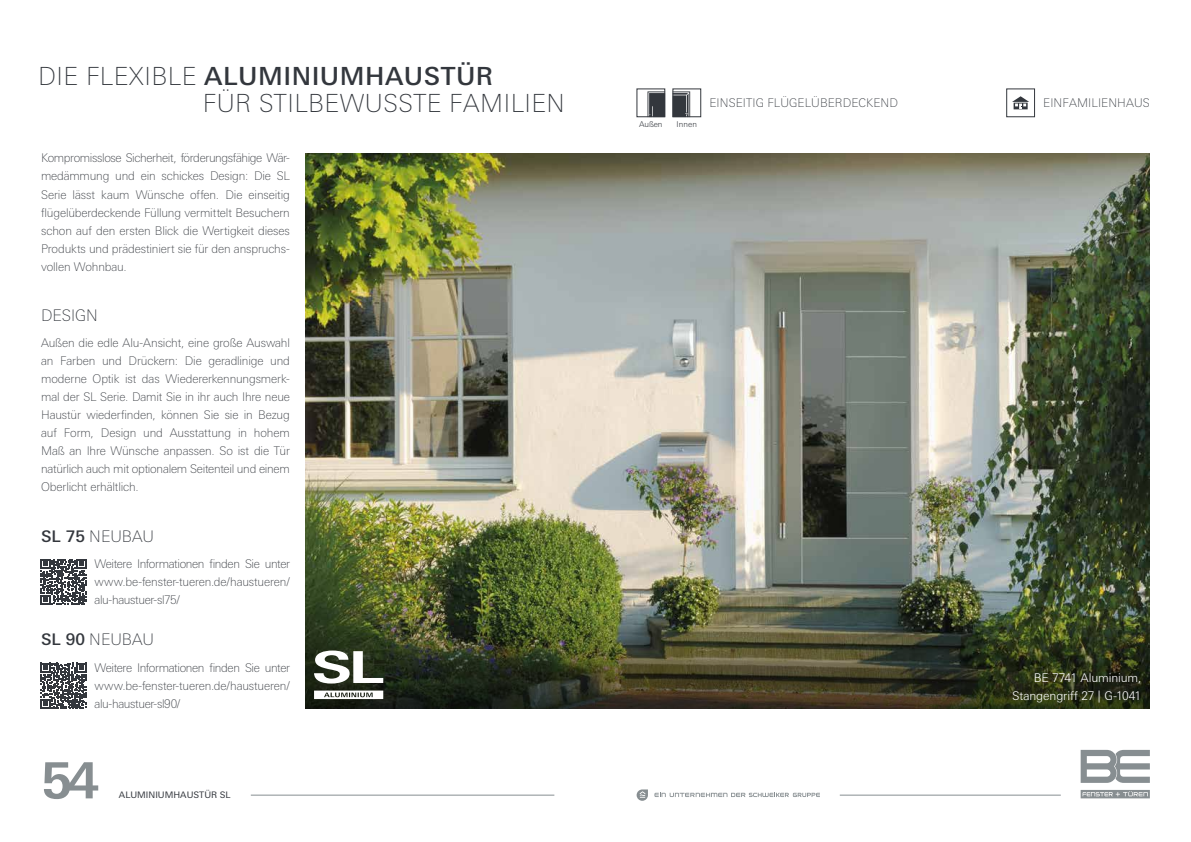
<style>
.page{position:relative;width:1191px;height:842px;background:#fff}
.page>*{position:absolute;margin:0;border:0;box-sizing:border-box;transform-origin:0 0}
.t1{font:700 50px "LT Univers Basic";color:#878e91}
.t2{font:500 25px "LT Univers Basic";letter-spacing:.02em;color:#33373d}
.t3{font:100 25px "LT Univers Basic";letter-spacing:.02em;color:#33373d}
.t4{font:100 16px "LT Univers Basic";color:#33373d}
.t5{font:100 12px/18px "LT Univers Basic";letter-spacing:-.01em;color:#33373d;text-align:justify}
.t6{font:100 12px "LT Univers Basic";letter-spacing:.01em;color:#33373d}
.t7{font:300 12px/18px "LT Univers Basic";letter-spacing:-.015em;color:#fff;text-align:right}
.t8{font:9px "LT Univers Basic";color:#33373d}
.t9{font:300 8px "LT Univers Basic";color:#33373d}
.s1{font-weight:100}
.s2{font-weight:500}
</style>
<div class="page">
<img style="left:305px;top:154px;width:844px;height:435px">
<img style="left:305px;top:589px;width:844px;height:119px">
<svg style="left:654px;top:793px;width:166px;height:4px"></svg>
<svg style="left:636px;top:789px;width:12px;height:12px"></svg>
<hr style="left:839px;top:795px;width:221px;height:1px;background:#878e91">
<svg style="left:1080px;top:790px;width:69px;height:8px"></svg>
<svg style="left:1080px;top:750px;width:69px;height:33px"></svg>
<svg style="left:314px;top:650px;width:69px;height:33px"></svg>
<svg style="left:314px;top:691px;width:69px;height:8px"></svg>
<hr style="left:251px;top:795px;width:303px;height:1px;background:#878e91">
<svg style="left:674px;top:91px;width:16px;height:24px"></svg>
<div style="left:672px;top:89px;width:29px;height:28px;border:1px solid #33373d"></div>
<svg style="left:647px;top:91px;width:16px;height:24px"></svg>
<div style="left:636px;top:89px;width:29px;height:28px;border:1px solid #33373d"></div>
<svg style="left:1006px;top:88px;width:29px;height:29px"></svg>
<svg style="left:41px;top:559px;width:45px;height:46px"></svg>
<svg style="left:41px;top:663px;width:45px;height:46px"></svg>
<h2 class="t2" style="left:38px;top:62px;width:456px"><span class="s1">DIE FLEXIBLE</span> ALUMINIUMHAUSTÜR</h2>
<h2 class="t3" style="left:203px;top:89px;width:364px">FÜR STILBEWUSSTE FAMILIEN</h2>
<p class="t5" style="left:41px;top:149px;width:250px">Kompromisslose Sicherheit, förderungsfähige Wär&shy;medämmung und ein schickes Design: Die SL Serie lässt kaum Wünsche offen. Die einseitig flügelüberdeckende Füllung vermittelt Besuchern schon auf den ersten Blick die Wertigkeit dieses Produkts und prädestiniert sie für den anspruchs&shy;vollen Wohnbau.</p>
<h3 class="t4" style="left:41px;top:306px;width:58px">DESIGN</h3>
<p class="t5" style="left:41px;top:334px;width:250px">Außen die edle Alu-Ansicht, eine große Auswahl an Farben und Drückern: Die geradlinige und moderne Optik ist das Wiedererkennungsmerk&shy;mal der SL Serie. Damit Sie in ihr auch Ihre neue Haustür wiederfinden, können Sie sie in Bezug auf Form, Design und Ausstattung in hohem Maß an Ihre Wünsche anpassen. So ist die Tür natürlich auch mit optionalem Seitenteil und einem Oberlicht erhältlich.</p>
<h3 class="t4" style="left:41px;top:527px;width:115px"><span class="s2">SL 75</span> NEUBAU</h3>
<p class="t5" style="left:94px;top:555px;width:197px">Weitere Informationen finden Sie unter www.be-fenster-tueren.de/haustueren/ alu-haustuer-sl75/</p>
<h3 class="t4" style="left:41px;top:631px;width:115px"><span class="s2">SL 90</span> NEUBAU</h3>
<p class="t5" style="left:94px;top:659px;width:197px">Weitere Informationen finden Sie unter www.be-fenster-tueren.de/haustueren/ alu-haustuer-sl90/</p>
<h1 class="t1" style="left:41px;top:750px;width:59px">54</h1>
<p class="t8" style="left:119px;top:790px;width:113px">ALUMINIUMHAUSTÜR SL</p>
<p class="t9" style="left:639px;top:119px;width:25px">Außen</p>
<p class="t9" style="left:676px;top:119px;width:22px">Innen</p>
<p class="t6" style="left:709px;top:96px;width:190px">EINSEITIG FLÜGELÜBERDECKEND</p>
<p class="t6" style="left:1043px;top:96px;width:108px">EINFAMILIENHAUS</p>
<p class="t7" style="left:1012px;top:668px;width:131px">BE 7741 Aluminium,<br>Stangengriff 27 | G-1041</p>
</div>
